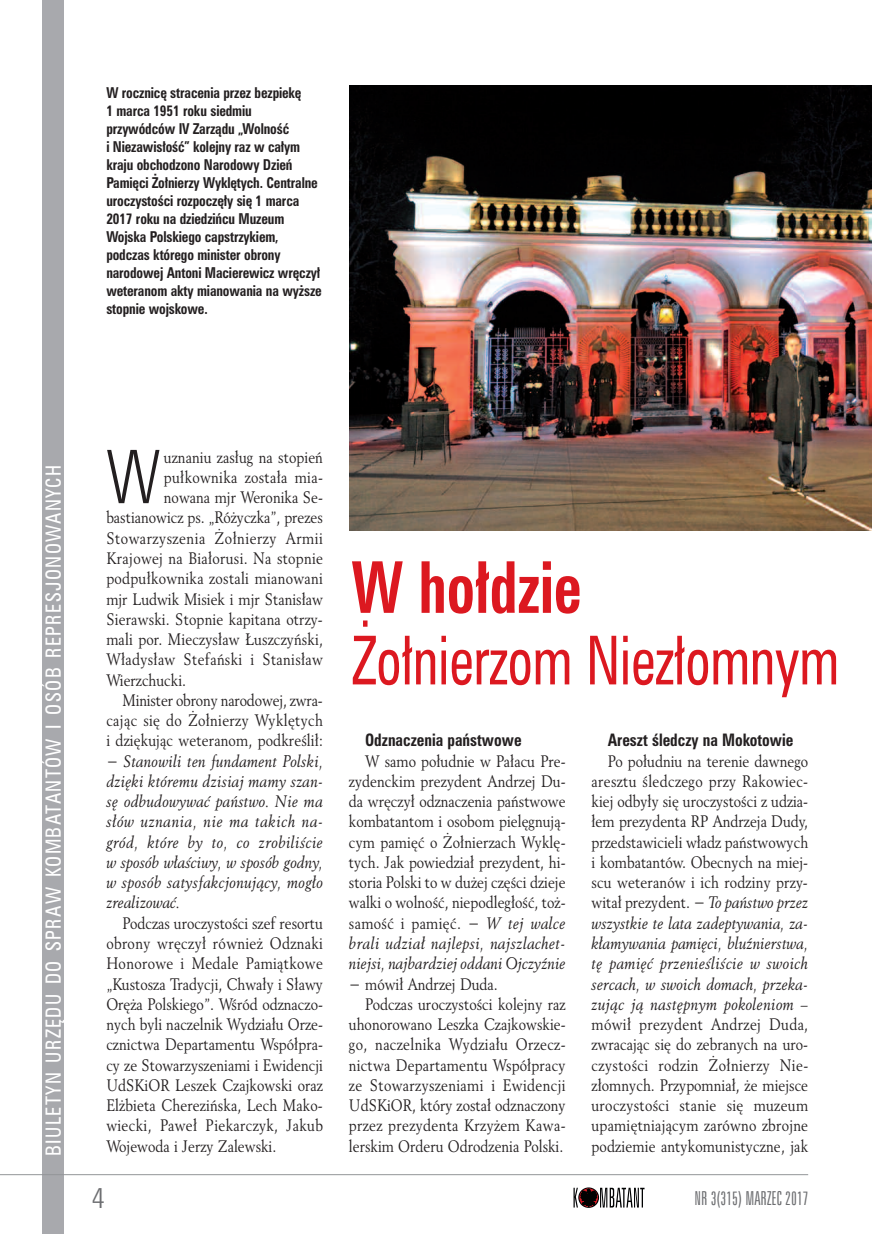
<style>
.page{position:relative;width:872px;height:1234px;background:#fff}
.page>*{position:absolute;margin:0;border:0;box-sizing:border-box;transform-origin:0 0}
.t1{font:73.95px "Zurich Lt Cn EU Normal";color:#231f20;scale:.87 1}
.t2{font:71.55px "Zurich Cn EU Bold";color:#dc1820;scale:.8 1}
.t3{font:67.5px "Zurich Cn EU Normal";color:#dc1820;scale:.8 1}
.t4{font:28.5px "Zurich Lt Cn EU Normal";color:#6c6d70}
.t5{font:21px "Zurich Cn EU Normal";letter-spacing:.07em;color:#fff;scale:.92 1}
.t6{font:19.2px "Zurich Lt X Cn EU Normal";color:#6c6d70}
.t7{font:17.25px "Zurich Cn EU Bold";color:#231f20;scale:.9 1}
.t8{font:16.5px/20.2px "Revival 565 EU Normal";letter-spacing:.01em;color:#231f20;text-align:justify;scale:.87 1}
.t9{font:16.5px/20.2px "Revival 565 EU Italic";letter-spacing:.015em;color:#231f20;text-align:justify;scale:.87 1}
.t10{font:16.5px "Revival 565 EU Normal";letter-spacing:-.01em;color:#231f20;scale:.87 1}
.t11{font:16.5px "Revival 565 EU Normal";letter-spacing:.035em;color:#231f20;scale:.87 1}
.t12{font:15px/18px "Zurich Cn EU Bold";letter-spacing:-.01em;color:#231f20;scale:.9 1}
.s1{font-family:"Revival 565 EU Normal"}
.s2{font-family:"Revival 565 EU Italic"}
</style>
<div class="page">
<div style="left:43px;top:0;width:21px;height:1233px;background:#a8a9ad"></div>
<svg style="left:573px;top:1187px;width:71px;height:20px"></svg>
<hr style="left:0;top:1173px;width:808px;height:1px;background:#939598">
<img style="left:350px;top:85px;width:522px;height:445px">
<p class="t12" style="left:106px;top:84px;width:241px">W rocznicę stracenia przez bezpiekę<br>1 marca 1951 roku siedmiu przywódców IV Zarządu „Wolność<br>i Niezawisłość” kolejny raz w całym kraju obchodzono Narodowy Dzień Pamięci Żołnierzy Wyklętych. Centralne uroczystości rozpoczęły się 1 marca 2017 roku na dziedzińcu Muzeum Wojska Polskiego capstrzykiem, podczas którego minister obrony narodowej Antoni Macierewicz wręczył weteranom akty mianowania na wyższe stopnie wojskowe.</p>
<p class="t5" style="left:41px;top:1155px;width:752px;rotate:-90deg">BIULETYN URZĘDU DO SPRAW KOMBATANTÓW I OSÓB REPRESJONOWANYCH</p>
<h1 class="t1" style="left:106px;top:432px;width:62px">W</h1>
<p class="t8" style="left:164px;top:447px;width:184px">uznaniu zasług na stopień</p>
<p class="t8" style="left:164px;top:467px;width:184px">pułkownika została mia-</p>
<p class="t8" style="left:164px;top:488px;width:184px">nowana mjr Weronika Se-</p>
<p class="t8" style="left:106px;top:508px;width:250px">bastianowicz ps. „Różyczka”, prezes</p>
<p class="t11" style="left:106px;top:527px;width:250px">Stowarzyszenia Żołnierzy Armii</p>
<p class="t8" style="left:106px;top:548px;width:250px">Krajowej na Białorusi. Na stopnie</p>
<p class="t8" style="left:106px;top:569px;width:250px">podpułkownika zostali mianowani</p>
<p class="t8" style="left:106px;top:589px;width:250px">mjr Ludwik Misiek i mjr Stanisław</p>
<p class="t8" style="left:106px;top:609px;width:250px">Sierawski. Stopnie kapitana otrzy-</p>
<p class="t8" style="left:106px;top:629px;width:250px">mali por. Mieczysław Łuszczyński,</p>
<p class="t8" style="left:106px;top:650px;width:250px">Władysław Stefański i Stanisław</p>
<p class="t8" style="left:106px;top:670px;width:93px">Wierzchucki.</p>
<p class="t10" style="left:122px;top:689px;width:232px">Minister obrony narodowej, zwra-</p>
<p class="t8" style="left:106px;top:710px;width:250px">cając się do Żołnierzy Wyklętych</p>
<p class="t8" style="left:106px;top:731px;width:250px">i dziękując weteranom, podkreślił:</p>
<p class="t9" style="left:106px;top:751px;width:251px"><span class="s1">−</span> Stanowili ten fundament Polski, dzięki któremu dzisiaj mamy szan&shy;sę odbudowywać państwo. Nie ma słów uznania, nie ma takich na&shy;gród, które by to, co zrobiliście w sposób właściwy, w sposób godny, w sposób satysfakcjonujący, mogło zrealizować.</p>
<p class="t8" style="left:106px;top:913px;width:250px;text-indent:16px">Podczas uroczystości szef resortu obrony wręczył również Odznaki Honorowe i Medale Pamiątkowe „Kustosza Tradycji, Chwały i Sławy Oręża Polskiego”. Wśród odznaczo&shy;nych byli naczelnik Wydziału Orze&shy;cznictwa Departamentu Współpra&shy;cy ze Stowarzyszeniami i Ewidencji UdSKiOR Leszek Czajkowski oraz Elżbieta Cherezińska, Lech Mako&shy;wiecki, Paweł Piekarczyk, Jakub Wojewoda i Jerzy Zalewski.</p>
<h2 class="t2" style="left:352px;top:543px;width:288px">W hołdzie</h2>
<h3 class="t3" style="left:352px;top:619px;width:610px">Żołnierzom Niezłomnym</h3>
<p class="t7" style="left:365px;top:729px;width:175px">Odznaczenia państwowe</p>
<p class="t8" style="left:349px;top:751px;width:250px;text-indent:16px">W samo południe w Pałacu Pre&shy;zydenckim prezydent Andrzej Du&shy;da wręczył odznaczenia państwowe kombatantom i osobom pielęgnują&shy;cym pamięć o Żołnierzach Wyklę&shy;tych. Jak powiedział prezydent, hi&shy;storia Polski to w dużej części dzieje walki o wolność, niepodległość, toż&shy;samość i pamięć. − <span class="s2">W tej walce</span></p>
<p class="t9" style="left:349px;top:933px;width:250px">brali udział najlepsi, najszlachet&shy;niejsi, najbardziej oddani Ojczyźnie</p>
<p class="t8" style="left:349px;top:974px;width:173px">− mówił Andrzej Duda.</p>
<p class="t8" style="left:365px;top:994px;width:232px">Podczas uroczystości kolejny raz</p>
<p class="t8" style="left:349px;top:1014px;width:250px">uhonorowano Leszka Czajkowskie-</p>
<p class="t8" style="left:349px;top:1034px;width:250px">go, naczelnika Wydziału Orzecz-</p>
<p class="t8" style="left:349px;top:1055px;width:250px">nictwa Departamentu Współpracy</p>
<p class="t8" style="left:349px;top:1075px;width:250px">ze Stowarzyszeniami i Ewidencji</p>
<p class="t8" style="left:349px;top:1095px;width:250px">UdSKiOR, który został odznaczony</p>
<p class="t8" style="left:349px;top:1115px;width:250px">przez prezydenta Krzyżem Kawa-</p>
<p class="t8" style="left:349px;top:1136px;width:248px">lerskim Orderu Odrodzenia Polski.</p>
<p class="t7" style="left:607px;top:729px;width:208px">Areszt śledczy na Mokotowie</p>
<p class="t8" style="left:591px;top:751px;width:250px;text-indent:16px">Po południu na terenie dawnego aresztu śledczego przy Rakowiec&shy;kiej odbyły się uroczystości z udzia&shy;łem prezydenta RP Andrzeja Dudy, przedstawicieli władz państwowych i kombatantów. Obecnych na miej&shy;scu weteranów i ich rodziny przy&shy;witał prezydent. − <span class="s2">To państwo przez</span></p>
<p class="t9" style="left:591px;top:913px;width:250px">wszystkie te lata zadeptywania, za&shy;kłamywania pamięci, bluźnierstwa, tę pamięć przenieśliście w swoich sercach, w swoich domach, przeka&shy;zując ją następnym pokoleniom –</p>
<p class="t8" style="left:591px;top:1014px;width:251px">mówił prezydent Andrzej Duda, zwracając się do zebranych na uro&shy;czystości rodzin Żołnierzy Nie&shy;złomnych. Przypomniał, że miejsce uroczystości stanie się muzeum upamiętniającym zarówno zbrojne podziemie antykomunistyczne, jak</p>
<h3 class="t4" style="left:92px;top:1179px;width:15px">4</h3>
<p class="t6" style="left:694px;top:1186px;width:116px">NR 3(315) MARZEC 2017</p>
</div>
